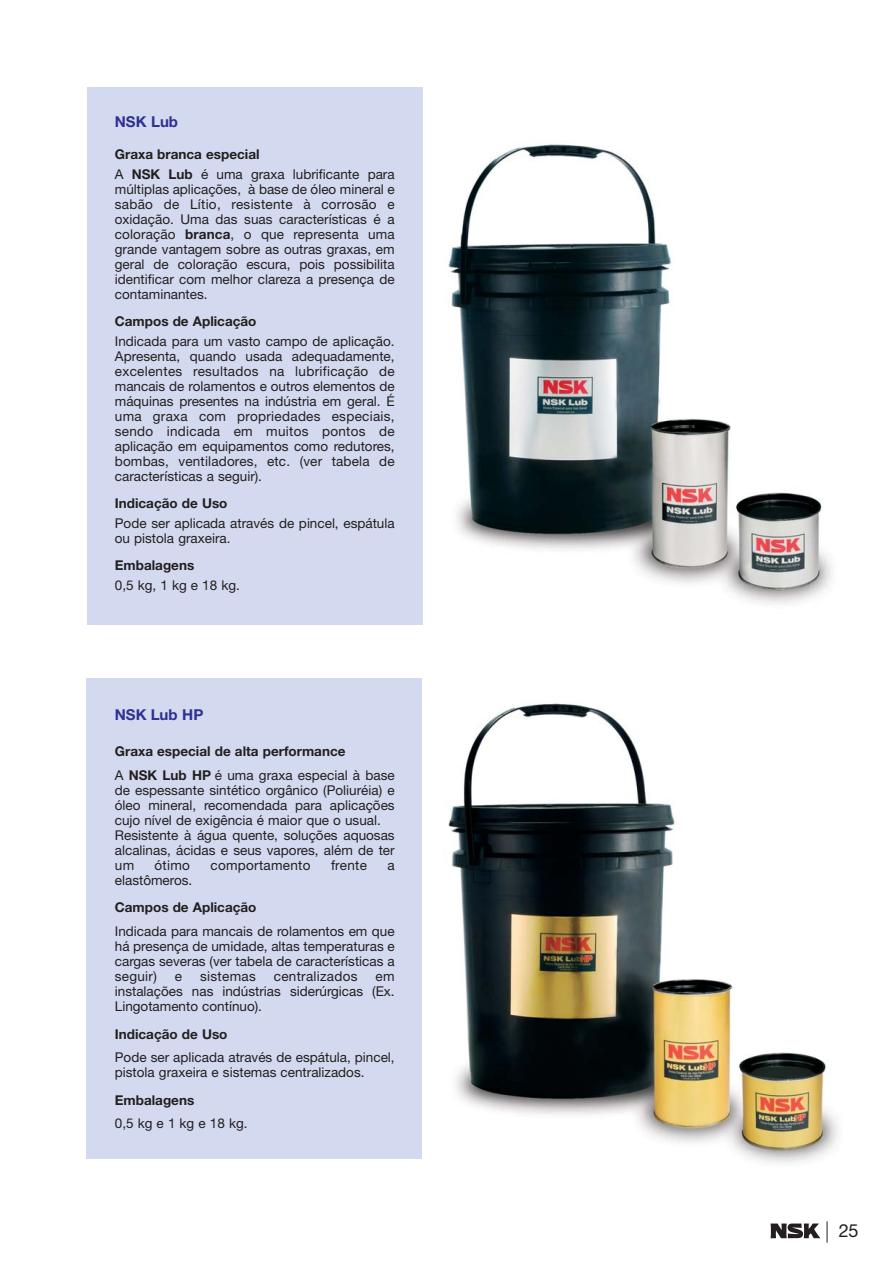
<style>
.page{position:relative;width:893px;height:1263px;background:#fff}
.page>*{position:absolute;margin:0;border:0;box-sizing:border-box;transform-origin:0 0}
.t1{font:18px "Helvetica Neue";color:#231f20}
.t2{font:700 15px "Helvetica Neue";color:#2e3092}
.t3{font:13.5px/15px "Helvetica Neue";color:#231f20}
.t4{font:700 13.5px/23.5px "Helvetica Neue";color:#231f20}
.t5{font:13.5px "Helvetica Neue";letter-spacing:.02em;color:#231f20}
.s1{font-weight:700}
.s2{font-weight:400}
</style>
<div class="page">
<div style="left:87px;top:87px;width:336px;height:538px;background:#d3d9ee"></div>
<div style="left:86px;top:678px;width:336px;height:480px;background:#d3d9ee"></div>
<svg style="left:827px;top:1221px;width:1px;height:22px"></svg>
<svg style="left:771px;top:1223px;width:49px;height:15px"></svg>
<img style="left:448px;top:144px;width:384px;height:460px">
<img style="left:448px;top:703px;width:390px;height:460px">
<p class="t2" style="left:115px;top:117px;width:65px">NSK Lub</p>
<p class="t3" style="left:115px;top:146px;width:281px;line-height:19.2px"><span class="s1">Graxa branca especial<br></span>A <span class="s1">NSK Lub</span> é uma graxa lubrificante para</p>
<p class="t3" style="left:115px;top:183px;width:281px;text-align:justify">múltiplas aplicações, à base de óleo mineral e sabão de Lítio, resistente à corrosão e oxidação. Uma das suas características é a coloração <span class="s1">branca</span>, o que representa uma grande vantagem sobre as outras graxas, em geral de coloração escura, pois possibilita identificar com melhor clareza a presença de contaminantes.</p>
<p class="t4" style="left:115px;top:311px;width:143px">Campos de Aplicação</p>
<p class="t3" style="left:115px;top:335px;width:281px;text-align:justify">Indicada para um vasto campo de aplicação.<br>Apresenta, quando usada adequadamente, excelentes resultados na lubrificação de mancais de rolamentos e outros elementos de máquinas presentes na indústria em geral. É uma graxa com propriedades especiais, sendo indicada em muitos pontos de aplicação em equipamentos como redutores, bombas, ventiladores, etc. (ver tabela de características a seguir).</p>
<p class="t4" style="left:115px;top:493px;width:114px">Indicação de Uso</p>
<p class="t3" style="left:115px;top:517px;width:281px">Pode ser aplicada através de pincel, espátula ou pistola graxeira.</p>
<p class="t4" style="left:115px;top:555px;width:81px">Embalagens</p>
<p class="t3" style="left:115px;top:579px;width:127px">0,5 kg, 1 kg e 18 kg.</p>
<p class="t2" style="left:115px;top:709px;width:90px">NSK Lub HP</p>
<p class="t4" style="left:115px;top:741px;width:281px">Graxa especial de alta performance<br><span class="s2">A</span> NSK Lub HP <span class="s2">é uma graxa especial à base</span></p>
<p class="t3" style="left:115px;top:784px;width:281px">de espessante sintético orgânico (Poliuréia) e óleo mineral, recomendada para aplicações cujo nível de exigência é maior que o usual.<br>Resistente à água quente, soluções aquosas alcalinas, ácidas e seus vapores, além de ter um</p>
<p class="t3" style="left:155px;top:859px;width:37px">ótimo</p>
<p class="t5" style="left:210px;top:860px;width:102px">comportamento</p>
<p class="t3" style="left:331px;top:859px;width:38px">frente</p>
<p class="t3" style="left:387px;top:859px;width:9px">a</p>
<p class="t3" style="left:115px;top:874px;width:79px">elastômeros.</p>
<p class="t4" style="left:115px;top:897px;width:143px">Campos de Aplicação</p>
<p class="t3" style="left:115px;top:925px;width:281px;text-align:justify">Indicada para mancais de rolamentos em que há presença de umidade, altas temperaturas e cargas severas (ver tabela de características a seguir)</p>
<p class="t3" style="left:175px;top:970px;width:9px">e</p>
<p class="t5" style="left:200px;top:971px;width:57px">sistemas</p>
<p class="t5" style="left:274px;top:971px;width:85px">centralizados</p>
<p class="t3" style="left:115px;top:970px;width:281px;text-align:justify;text-indent:261px">em instalações nas indústrias siderúrgicas (Ex.<br>Lingotamento contínuo).</p>
<p class="t4" style="left:115px;top:1023px;width:114px">Indicação de Uso</p>
<p class="t3" style="left:115px;top:1051px;width:281px">Pode ser aplicada através de espátula, pincel, pistola graxeira e sistemas centralizados.</p>
<p class="t4" style="left:115px;top:1089px;width:81px">Embalagens</p>
<p class="t3" style="left:115px;top:1117px;width:134px">0,5 kg e 1 kg e 18 kg.</p>
<h1 class="t1" style="left:839px;top:1224px;width:21px">25</h1>
</div>
